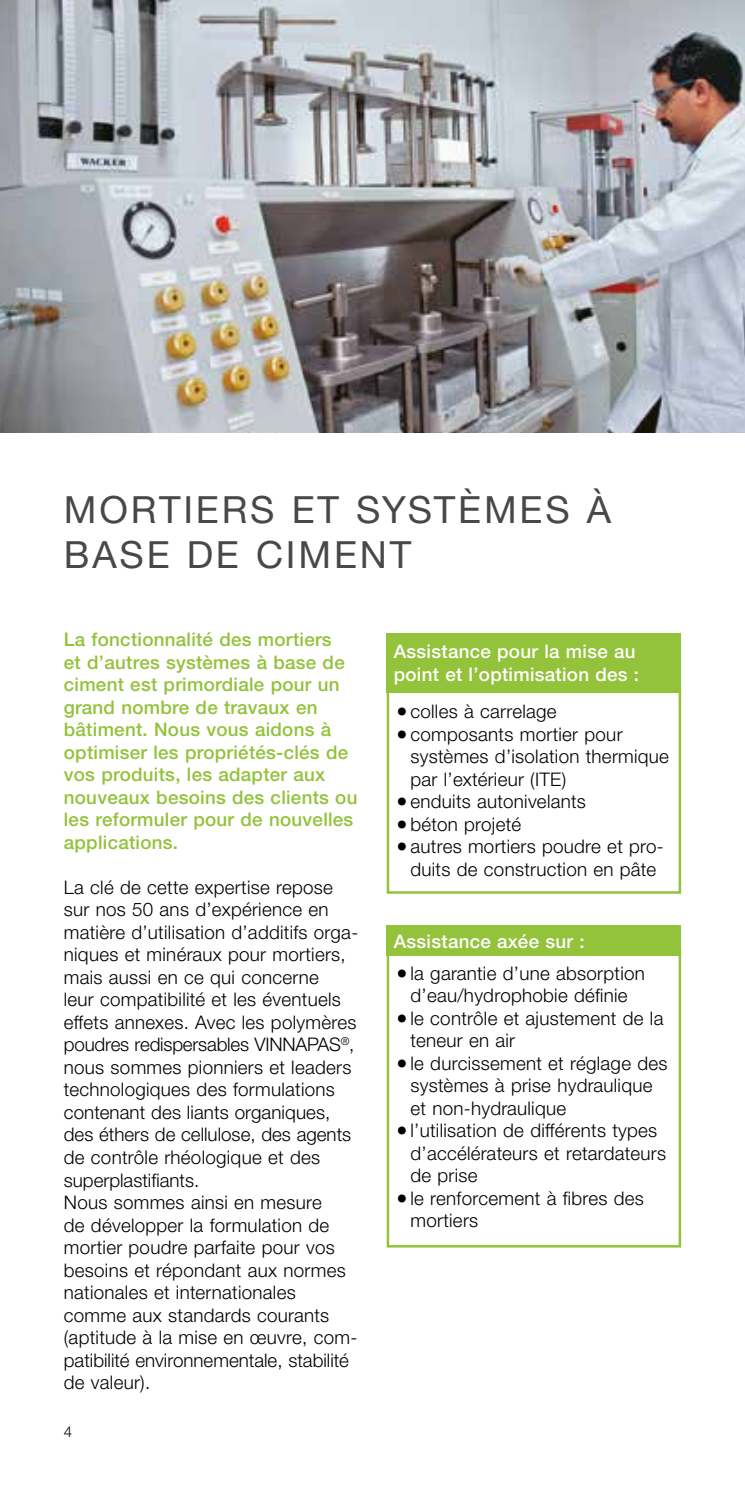
<style>
.page{position:relative;width:745px;height:1489px;background:#fff}
.page>*{position:absolute;margin:0;border:0;box-sizing:border-box;transform-origin:0 0}
.t1{font:37.5px/45px "Neue Helveticafor WACKER 55";letter-spacing:.075em;color:#484847}
.t2{font:18.75px/22.5px "Neue Helveticafor WACKER 45";letter-spacing:.015em;color:#000}
.t3{font:18.75px/22.5px "Neue Helveticafor WACKER 65";letter-spacing:.015em;color:#93c23b}
.t4{font:18.75px/22.5px "Neue Helveticafor WACKER 65";letter-spacing:.015em;color:#fff}
.t5{font:15px "Neue Helveticafor WACKER 45";color:#000}
.s1{font-family:"Minion Pro";font-size:30px}
</style>
<div class="page">
<img style="left:0;top:0;width:744px;height:432px">
<div style="left:386px;top:688px;width:294px;height:205px;border:2px solid #93c23b"></div>
<div style="left:386px;top:632px;width:294px;height:60px;background:#93c23b"></div>
<div style="left:386px;top:949px;width:294px;height:298px;border:2px solid #93c23b"></div>
<div style="left:386px;top:925px;width:294px;height:31px;background:#93c23b"></div>
<hr style="left:744px;top:262px;width:1px;height:170px;background:#93c23b">
<h1 class="t1" style="left:64px;top:487px;width:548px">MORTIERS ET SYSTÈMES À<br>BASE DE CIMENT</h1>
<p class="t3" style="left:64px;top:628px;width:295px">La fonctionnalité des mortiers<br>et d’autres systèmes à base de ciment est primordiale pour un grand nombre de travaux en bâtiment. Nous vous aidons à optimiser les propriétés-clés de vos produits, les adapter aux nouveaux besoins des clients ou les reformuler pour de nouvelles applications.</p>
<p class="t2" style="left:64px;top:875px;width:296px">La clé de cette expertise repose sur nos 50 ans d’expérience en matière d’utilisation d’additifs orga&shy;niques et minéraux pour mortiers, mais aussi en ce qui concerne<br>leur compatibilité et les éventuels effets annexes. Avec les polymères poudres redispersables VINNAPAS<sup>®</sup>, nous sommes pionniers et leaders technologiques des formulations contenant des liants organiques, des éthers de cellulose, des agents de contrôle rhéologique et des superplastifiants.<br>Nous sommes ainsi en mesure<br>de développer la formulation de mortier poudre parfaite pour vos besoins et répondant aux normes nationales et internationales comme aux standards courants (aptitude à la mise en œuvre, com&shy;patibilité environnementale, stabilité de valeur).</p>
<p class="t5" style="left:64px;top:1422px;width:10px">4</p>
<p class="t4" style="left:393px;top:640px;width:247px">Assistance pour la mise au point et l’optimisation des :</p>
<p class="t2" style="left:396px;top:700px;width:162px"><span class="s1">•</span> colles à carrelage</p>
<p class="t2" style="left:410px;top:722px;width:260px;text-indent:-14px"><span class="s1">•</span> composants mortier pour systèmes d’isolation thermique par l’extérieur (ITE)</p>
<p class="t2" style="left:396px;top:790px;width:191px"><span class="s1">•</span> enduits autonivelants</p>
<p class="t2" style="left:396px;top:812px;width:126px"><span class="s1">•</span>béton projeté</p>
<p class="t2" style="left:396px;top:835px;width:269px;text-align:center"><span class="s1">•</span> autres mortiers poudre et pro&shy;duits de construction en pâte</p>
<p class="t4" style="left:393px;top:929px;width:192px">Assistance axée sur :</p>
<p class="t2" style="left:396px;top:961px;width:250px;text-align:center"><span class="s1">•</span>la garantie d’une absorption d’eau/hydrophobie définie</p>
<p class="t2" style="left:410px;top:1006px;width:254px;text-indent:-14px"><span class="s1">•</span>le contrôle et ajustement de la teneur en air</p>
<p class="t2" style="left:410px;top:1051px;width:258px;text-indent:-14px"><span class="s1">•</span>le durcissement et réglage des systèmes à prise hydraulique et non-hydraulique</p>
<p class="t2" style="left:410px;top:1119px;width:257px;text-indent:-14px"><span class="s1">•</span>l’utilisation de différents types d’accélérateurs et retardateurs de prise</p>
<p class="t2" style="left:410px;top:1186px;width:235px;text-indent:-14px"><span class="s1">•</span>le renforcement à fibres des mortiers</p>
</div>
